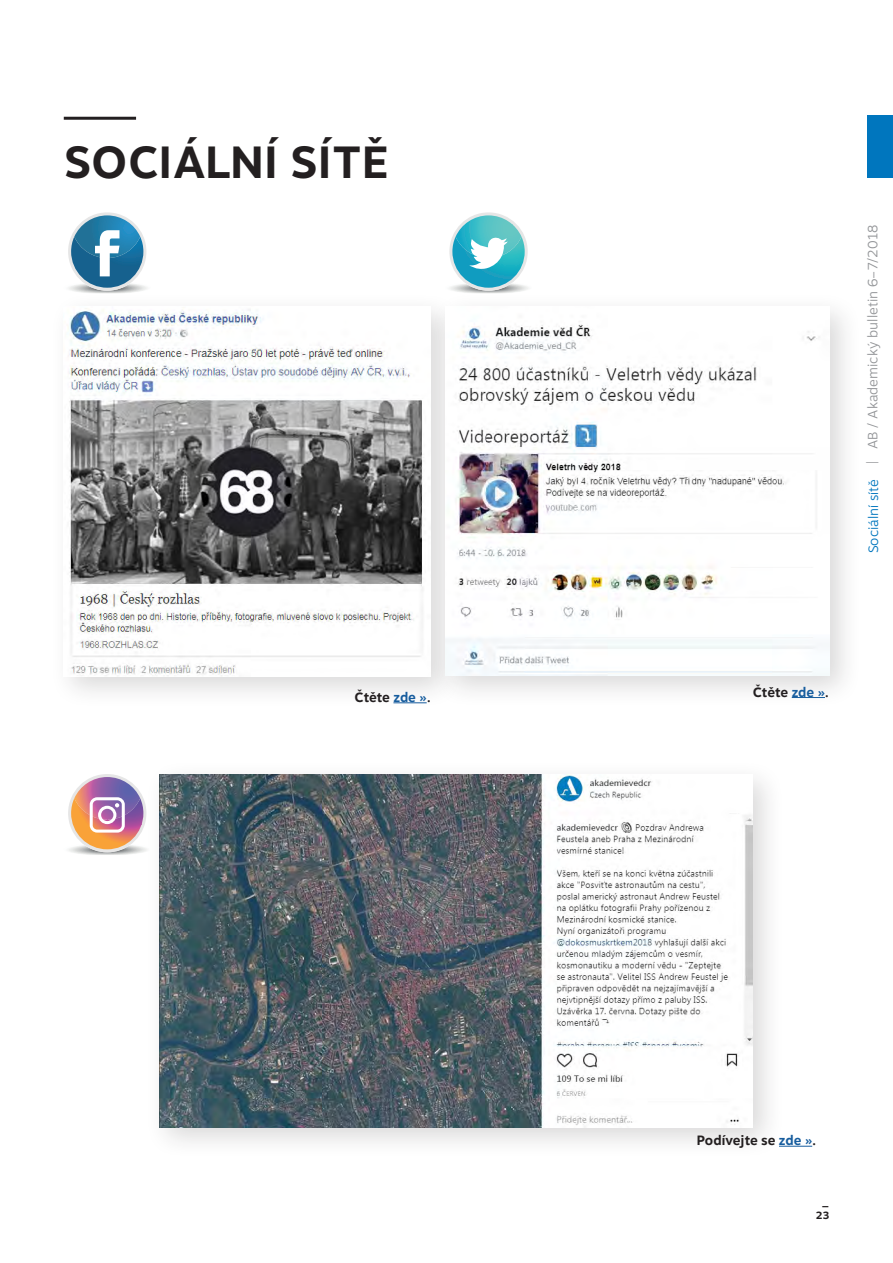
<style>
.page{position:relative;width:893px;height:1263px;background:#fff}
.page>*{position:absolute;margin:0;border:0;box-sizing:border-box;transform-origin:0 0}
.t1{font:700 45px "Motiva Sans";letter-spacing:.01em;color:#231f20}
.Chleba{font:700 13.5px "Motiva Sans";color:#231f20}
.t2{font:300 13.5px "Motiva Sans";color:#939598}
.t3{font:300 13.5px "Motiva Sans";color:#0076be}
.t4{font:700 10.5px/12.6px "Motiva Sans";color:#231f20;text-align:center}
.s1{color:#175d9e}
</style>
<div class="page">
<div style="left:867px;top:116px;width:26px;height:62px;background:#0076be"></div>
<hr style="left:64px;top:117px;width:72px;height:3px;background:#231f20">
<div style="left:49px;top:291px;width:415px;height:418px;background:#231f20;opacity:.17"></div>
<img style="left:64px;top:306px;width:366px;height:370px">
<div style="left:144px;top:759px;width:641px;height:401px;background:#231f20;opacity:.17"></div>
<img style="left:159px;top:774px;width:594px;height:353px">
<div style="left:430px;top:291px;width:432px;height:418px;background:#231f20;opacity:.17"></div>
<img style="left:445px;top:306px;width:384px;height:370px">
<svg style="left:68px;top:777px;width:83px;height:79px"></svg>
<svg style="left:64px;top:215px;width:87px;height:79px"></svg>
<svg style="left:445px;top:215px;width:87px;height:79px"></svg>
<hr style="left:792px;top:697px;width:33px;height:1px;background:#175d9e">
<hr style="left:393px;top:702px;width:34px;height:1px;background:#175d9e">
<hr style="left:779px;top:1146px;width:33px;height:1px;background:#175d9e">
<p class="t1" style="left:64px;top:129px;width:326px">SOCIÁLNÍ SÍTĚ</p>
<p class="Chleba" style="left:355px;top:687px;width:78px">Čtěte <span class="s1">zde »</span>.</p>
<p class="t2" style="left:863px;top:464px;width:241px;rotate:-90deg">| AB / Akademický bulletin 6–7/2018</p>
<p class="t3" style="left:863px;top:553px;width:76px;rotate:-90deg">Sociální sítě</p>
<p class="Chleba" style="left:753px;top:682px;width:78px">Čtěte <span class="s1">zde »</span>.</p>
<p class="Chleba" style="left:697px;top:1130px;width:121px">Podívejte se <span class="s1">zde »</span>.</p>
<p class="t4" style="left:816px;top:1196px;width:15px">_<br>23</p>
</div>
